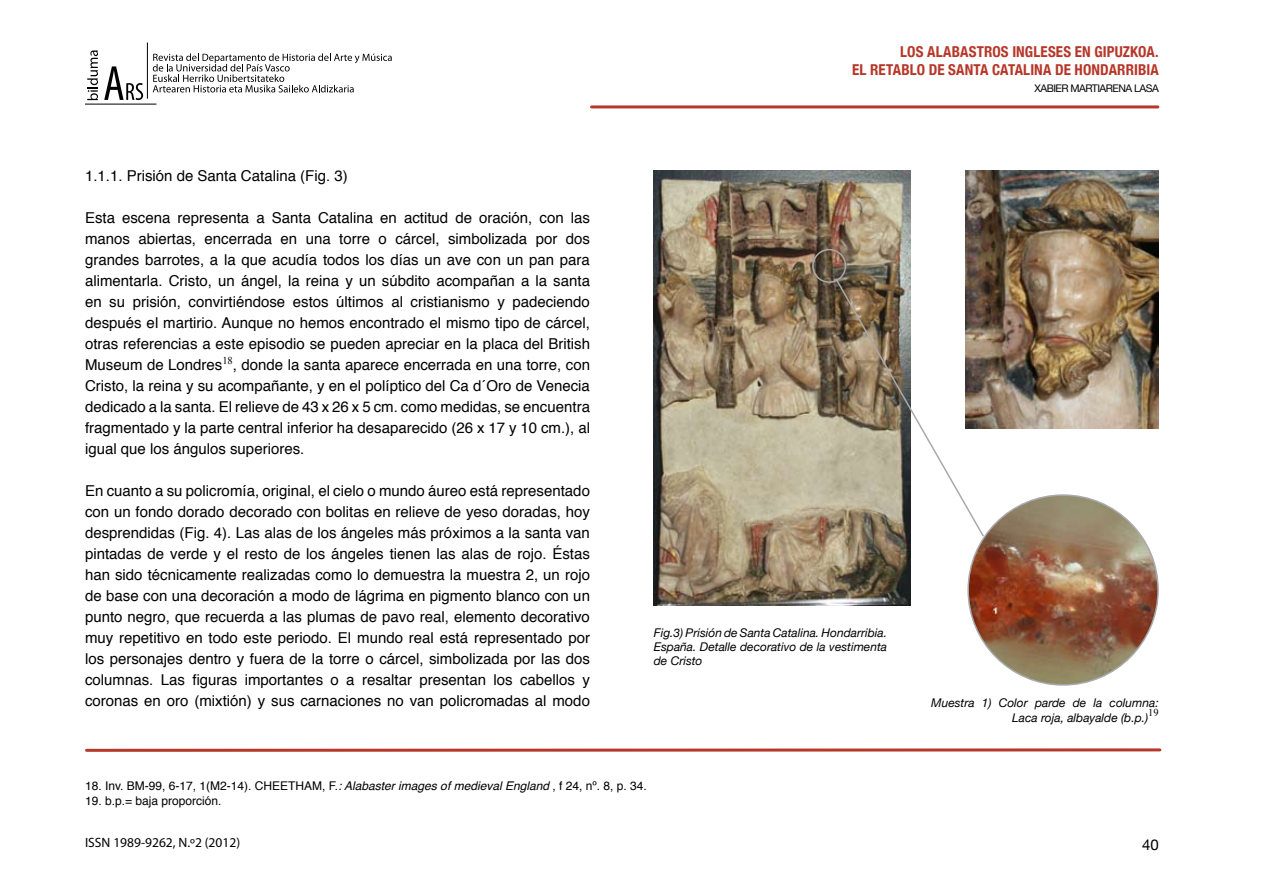
<style>
.page{position:relative;width:1263px;height:893px;background:#fff}
.page>*{position:absolute;margin:0;border:0;box-sizing:border-box;transform-origin:0 0}
.t1{font:15px/21px "Helvetica";color:#000;text-align:justify}
.t2{font:700 condensed 15px/18px "Helvetica Neue";letter-spacing:.01em;color:#b63729;text-align:right}
.t3{font:15px "Helvetica Neue";color:#000}
.t4{font:13.5px "Myriad Pro";color:#000}
.t5{font:italic 12px/14.4px "Helvetica Neue";color:#000;text-align:justify}
.t6{font:12px "Helvetica";color:#000}
.t7{font:10.5px "Helvetica Neue";letter-spacing:-.05em;color:#000}
.t8{font:10.5px "Times New Roman";color:#000}
.s1{font-style:italic}
</style>
<div class="page">
<svg style="left:104px;top:66px;width:39px;height:34px"></svg>
<svg style="left:87px;top:50px;width:11px;height:50px"></svg>
<hr style="left:85px;top:104px;width:71px;height:1px;background:#000">
<svg style="left:153px;top:53px;width:239px;height:39px"></svg>
<hr style="left:147px;top:43px;width:1px;height:56px;background:#000">
<hr style="left:591px;top:105px;width:567px;height:3px;background:#b53829">
<svg style="left:87px;top:748px;width:1073px;height:4px;background:#c7695e"></svg>
<img style="left:965px;top:170px;width:194px;height:258px">
<img style="left:654px;top:170px;width:256px;height:436px">
<img style="left:968px;top:495px;width:190px;height:190px;border-radius:95px">
<svg style="left:834px;top:277px;width:151px;height:261px"></svg>
<div style="left:812px;top:249px;width:34px;height:34px;border:2px solid #a7a9ac;border-radius:50%"></div>
<p class="t2" style="left:852px;top:42px;width:308px">LOS ALABASTROS INGLESES EN GIPUZKOA.<br>EL RETABLO DE SANTA CATALINA DE HONDARRIBIA</p>
<p class="t7" style="left:1034px;top:82px;width:126px">XABIER MARTIARENA LASA</p>
<p class="t1" style="left:85px;top:166px;width:264px">1.1.1. Prisión de Santa Catalina (Fig. 3)</p>
<p class="t1" style="left:85px;top:208px;width:506px">Esta escena representa a Santa Catalina en actitud de oración, con las manos abiertas, encerrada en una torre o cárcel, simbolizada por dos grandes barrotes, a la que acudía todos los días un ave con un pan para alimentarla. Cristo, un ángel, la reina y un súbdito acompañan a la santa en su prisión, convirtiéndose estos últimos al cristianismo y padeciendo después el martirio. Aunque no hemos encontrado el mismo tipo de cárcel, otras referencias a este episodio se pueden apreciar en la placa del British Museum de Londres<sup>18</sup>, donde la santa aparece encerrada en una torre, con Cristo, la reina y su acompañante, y en el políptico del Ca d´Oro de Venecia dedicado a la santa. El relieve de 43 x 26 x 5 cm. como medidas, se encuentra fragmentado y la parte central inferior ha desaparecido (26 x 17 y 10 cm.), al igual que los ángulos superiores.</p>
<p class="t1" style="left:85px;top:481px;width:506px">En cuanto a su policromía, original, el cielo o mundo áureo está representado con un fondo dorado decorado con bolitas en relieve de yeso doradas, hoy desprendidas (Fig. 4). Las alas de los ángeles más próximos a la santa van pintadas de verde y el resto de los ángeles tienen las alas de rojo. Éstas han sido técnicamente realizadas como lo demuestra la muestra 2, un rojo de base con una decoración a modo de lágrima en pigmento blanco con un punto negro, que recuerda a las plumas de pavo real, elemento decorativo muy repetitivo en todo este periodo. El mundo real está representado por los personajes dentro y fuera de la torre o cárcel, simbolizada por las dos columnas. Las figuras importantes o a resaltar presentan los cabellos y coronas en oro (mixtión) y sus carnaciones no van policromadas al modo</p>
<p class="t5" style="left:654px;top:625px;width:235px">Fig.3) Prisión de Santa Catalina. Hondarribia.<br>España. Detalle decorativo de la vestimenta de Cristo</p>
<p class="t6" style="left:85px;top:776px;width:563px">18. Inv. BM-99, 6-17, 1(M2-14). CHEETHAM, F.<span class="s1">: Alabaster images of medieval England</span> , f 24, nº. 8, p. 34.</p>
<p class="t6" style="left:85px;top:791px;width:138px">19. b.p.= baja proporción.</p>
<p class="t4" style="left:85px;top:835px;width:157px">ISSN 1989-9262, N.º2 (2012)</p>
<p class="t5" style="left:1012px;top:695px;width:148px;line-height:15px;text-indent:-81px">Muestra 1) Color parde de la columna:<br>Laca roja, albayalde (b.p.)</p>
<p class="t8" style="left:1148px;top:705px;width:12px">19</p>
<p class="t3" style="left:1142px;top:836px;width:18px">40</p>
</div>
